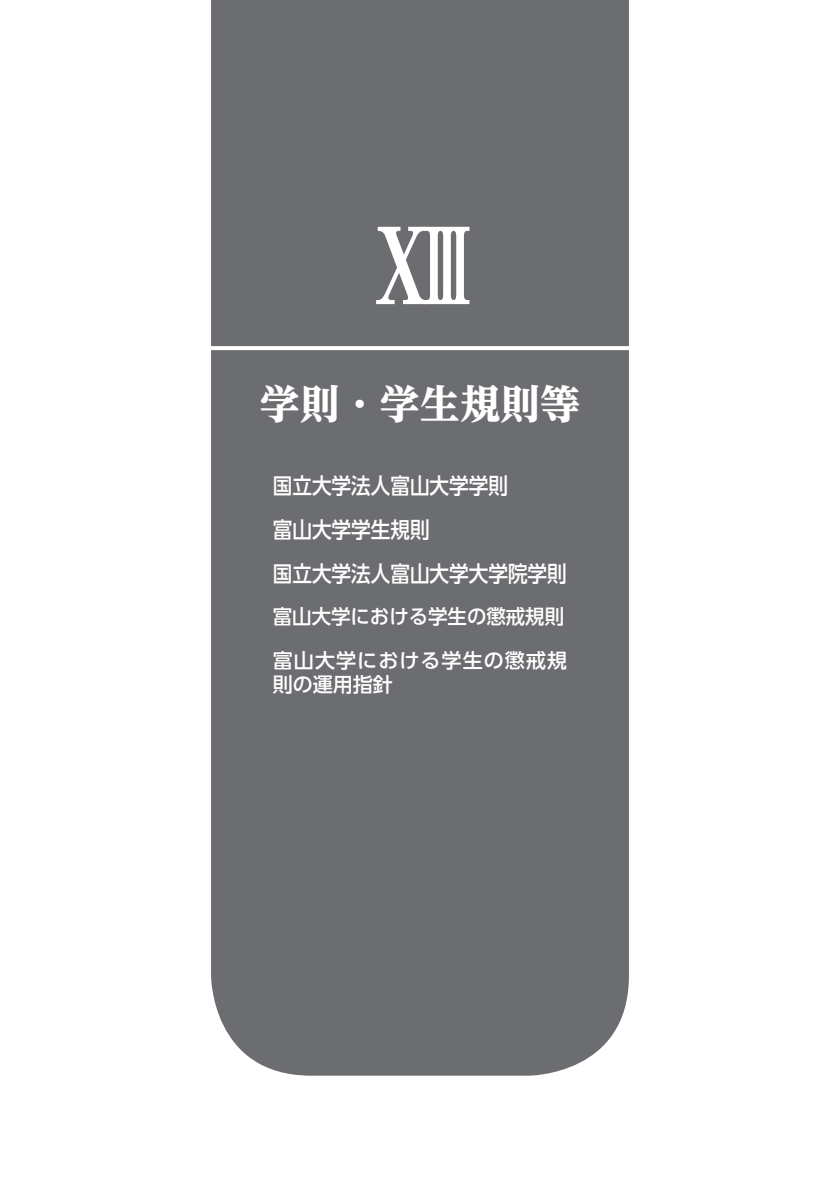
<style>
.page{position:relative;width:840px;height:1191px;background:#fff}
.page>*{position:absolute;margin:0;border:0;box-sizing:border-box;transform-origin:0 0}
.t1{font:800 100px "UD Reimin Pro";color:#fff;scale:.71 1}
.t2{font:800 40px "UD Reimin Pro";color:#fff}
.t3{font:500 22px/44px "UD Shin Go Pro";color:#fff;scale:.89 1}
.t4{font:500 20px/24px "UD Shin Go Pro";letter-spacing:.055em;color:#fff}
.t5{font:500 20px "UD Shin Go Pro";color:#fff}
</style>
<div class="page">
<div style="left:211px;top:0;width:417px;height:1075px;background:#6c6d70"></div>
<hr style="left:0;top:346px;width:839px;height:4px;background:#fff">
<h1 class="t1" style="left:366px;top:184px;width:154px">ⅩⅢ</h1>
<h2 class="t2" style="left:260px;top:371px;width:321px">学則・学生規則等</h2>
<p class="t3" style="left:273px;top:463px;width:332px">国立大学法人富山大学学則<br>富山大学学生規則<br>国立大学法人富山大学大学院学則</p>
<p class="t5" style="left:273px;top:600px;width:292px">富山大学における学生の懲戒規則</p>
<p class="t4" style="left:273px;top:648px;width:296px">富山大学における学生の懲戒規則の運用指針</p>
</div>
